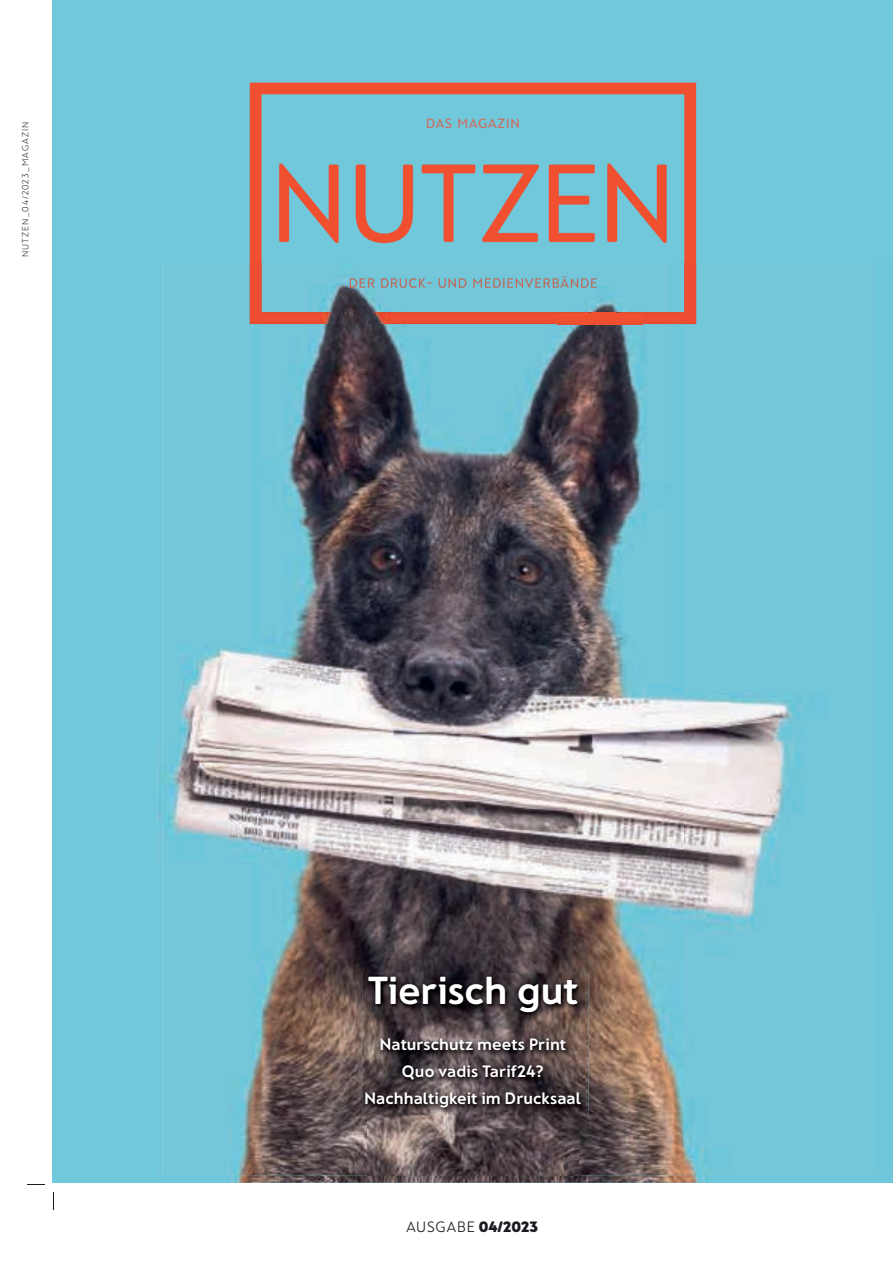
<style>
.page{position:relative;width:893px;height:1263px;background:#fff}
.page>*{position:absolute;margin:0;border:0;box-sizing:border-box;transform-origin:0 0}
.t1{font:500 111px "Franz Sans";color:#f05030}
.t2{font:700 39px "Franz Sans";letter-spacing:-.005em;color:#fff}
.t3{font:700 16.5px/27px "Franz Sans";letter-spacing:.005em;color:#fff;text-align:center}
.t4{font:300 15px "Franz Sans";letter-spacing:.06em;color:#1d1921}
.t5{font:500 13.5px "Franz Sans";letter-spacing:.065em;color:#f05030}
.t6{font:200 9px "Franz Sans";letter-spacing:.13em;color:#1d1921}
.s1{font-weight:800}
</style>
<div class="page">
<div style="left:53px;top:0;width:840px;height:1183px;background:#71c8da"></div>
<svg style="left:53px;top:1192px;width:1px;height:17px"></svg>
<svg style="left:27px;top:1184px;width:17px;height:1px"></svg>
<svg style="left:250px;top:82px;width:446px;height:181px"></svg>
<img style="left:231px;top:1175px;width:478px;height:8px">
<img style="left:157px;top:263px;width:105px;height:912px">
<img style="left:683px;top:324px;width:119px;height:851px">
<img style="left:262px;top:324px;width:421px;height:636px">
<img style="left:262px;top:960px;width:105px;height:215px">
<img style="left:367px;top:960px;width:293px;height:54px">
<img style="left:578px;top:1014px;width:105px;height:161px">
<img style="left:367px;top:1115px;width:211px;height:60px">
<img style="left:326px;top:276px;width:299px;height:48px">
<img style="left:326px;top:276px;width:3px;height:36px">
<img style="left:250px;top:263px;width:76px;height:61px">
<img style="left:239px;top:1176px;width:458px;height:5px">
<svg style="left:236px;top:1175px;width:3px;height:8px"></svg>
<svg style="left:697px;top:1175px;width:4px;height:8px"></svg>
<div style="left:557px;top:312px;width:85px;height:12px;background:#f05030"></div>
<img style="left:696px;top:263px;width:1px;height:61px">
<img style="left:642px;top:263px;width:54px;height:61px">
<img style="left:642px;top:263px;width:42px;height:49px">
<img style="left:378px;top:312px;width:211px;height:1px">
<img style="left:385px;top:324px;width:171px;height:1px">
<svg style="left:617px;top:312px;width:26px;height:1px"></svg>
<svg style="left:621px;top:324px;width:22px;height:1px"></svg>
<svg style="left:556px;top:324px;width:23px;height:1px"></svg>
<img style="left:364px;top:975px;width:225px;height:140px">
<img style="left:362px;top:973px;width:222px;height:138px">
<img style="left:364px;top:975px;width:220px;height:136px">
<p class="t6" style="left:20px;top:257px;width:137px;rotate:-90deg">NUTZEN_04/2023_MAGAZIN</p>
<p class="t5" style="left:426px;top:116px;width:95px">DAS MAGAZIN</p>
<h1 class="t1" style="left:270px;top:142px;width:407px">NUTZEN</h1>
<h2 class="t2" style="left:368px;top:969px;width:211px">Tierisch gut</h2>
<p class="t3" style="left:365px;top:1031px;width:218px">Naturschutz meets Print<br>Quo vadis Tarif24?<br>Nachhaltigkeit im Drucksaal</p>
<p class="t4" style="left:406px;top:1218px;width:133px">AUSGABE <span class="s1">04/2023</span></p>
</div>
